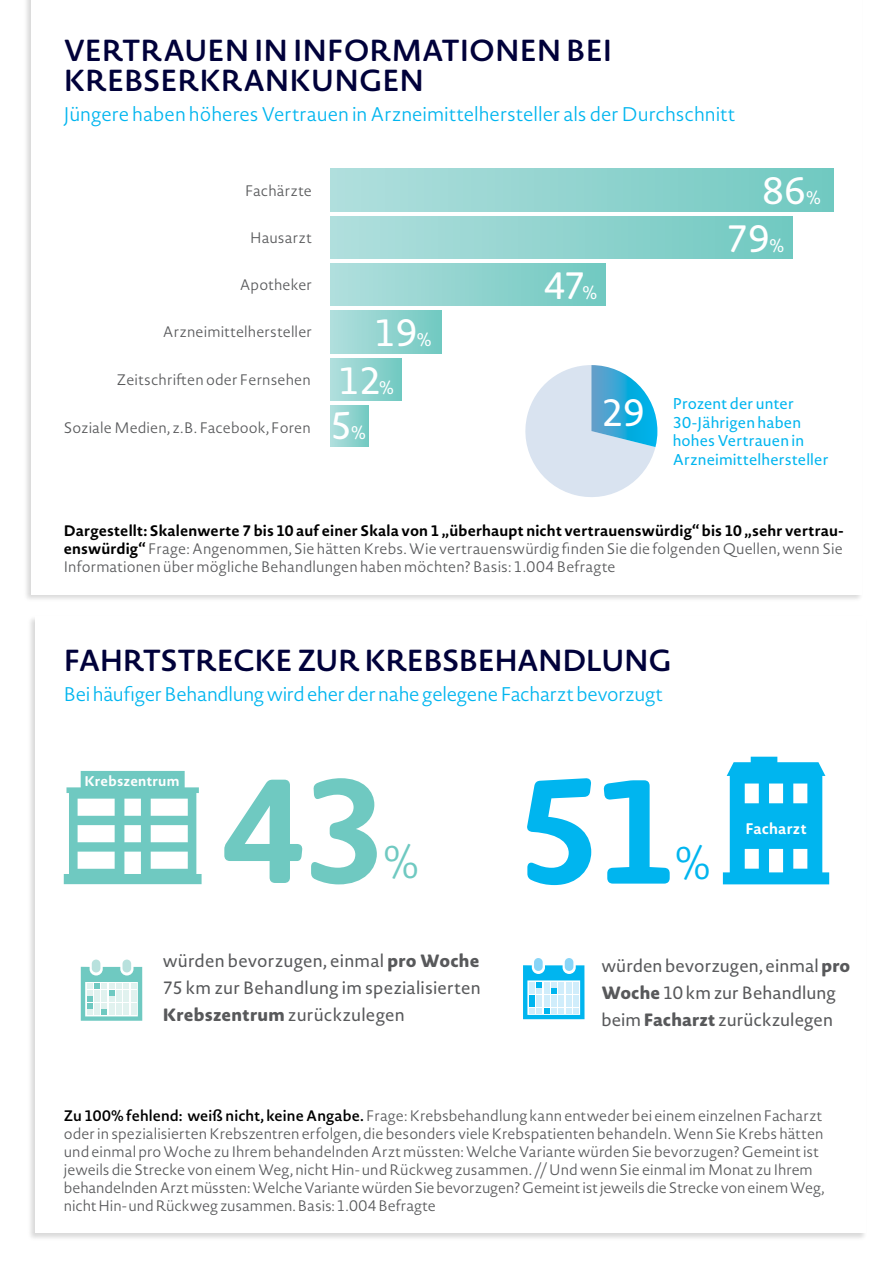
<style>
.page{position:relative;width:893px;height:1263px;background:#fff}
.page>*{position:absolute;margin:0;border:0;box-sizing:border-box;transform-origin:0 0}
.t1{font:700 145.5px "Novel Sans Rd Pro";color:#6fc9c1}
.t2{font:700 145.5px "Novel Sans Rd Pro";color:#00b5ef}
.t3{font:300 45px "Novel Sans Rd Pro";color:#6fc9c1}
.t4{font:300 45px "Novel Sans Rd Pro";color:#00b5ef}
.t5{font:37.5px/48.6px "Novel Sans Rd Pro";letter-spacing:-.025em;color:#fff}
.t6{font:600 30px/30px "Novel Sans Rd Pro";letter-spacing:-.02em;color:#00013a}
.t7{font:300 19.5px "Novel Sans Rd Pro";letter-spacing:-.015em;color:#00b5ef}
.t8{font:17.55px/27px "Novel Sans Rd Pro";letter-spacing:.005em;color:#58595b;text-align:justify}
.t9{font:15.45px/18.6px "Novel Sans Rd Pro";letter-spacing:.005em;color:#00b5ef}
.t10{font:700 15.15px "Novel Sans Rd Pro";letter-spacing:.01em;color:#fff}
.t11{font:300 15px/18px "Novel Sans Rd Pro";color:#58595b;text-align:justify}
.t12{font:700 13.95px "Novel Sans Rd Pro";letter-spacing:.01em;color:#fff}
.s1{font-size:18px}
.s2{font-weight:700;color:#000}
.s3{font-weight:800}
.s4{font-weight:600;color:#000}
</style>
<div class="page">
<div style="left:23px;top:0;width:840px;height:602px;background:#000;opacity:.15"></div>
<div style="left:31px;top:0;width:830px;height:594px;background:#fff"></div>
<div style="left:27px;top:615px;width:840px;height:626px;background:#000;opacity:.15"></div>
<div style="left:35px;top:617px;width:831px;height:616px;background:#fff"></div>
<div style="left:331px;top:358px;width:70px;height:43px;background:linear-gradient(to right,#b1dfdd,#72c9c2)"></div>
<div style="left:331px;top:311px;width:111px;height:42px;background:linear-gradient(to right,#b1dfdd,#71c9c1)"></div>
<div style="left:331px;top:263px;width:275px;height:43px;background:linear-gradient(to right,#b1dfdd,#71c9c1)"></div>
<div style="left:331px;top:216px;width:461px;height:43px;background:linear-gradient(to right,#b1dfdd,#71c9c1)"></div>
<div style="left:331px;top:169px;width:502px;height:42px;background:linear-gradient(to right,#b1dfdd,#71c9c1)"></div>
<div style="left:331px;top:406px;width:38px;height:41px;background:linear-gradient(to right,#b1dfdd,#73cac2)"></div>
<svg style="left:64px;top:771px;width:138px;height:113px"></svg>
<svg style="left:723px;top:757px;width:106px;height:127px"></svg>
<div style="left:739px;top:812px;width:71px;height:29px;background:#00b5ef"></div>
<div style="left:739px;top:822px;width:74px;height:17px;background:#00b5ef"></div>
<div style="left:123px;top:959px;width:8px;height:13px;background:#b8e1dd;border-radius:4px"></div>
<div style="left:92px;top:959px;width:8px;height:13px;background:#b8e1dd;border-radius:4px"></div>
<svg style="left:81px;top:967px;width:61px;height:54px"></svg>
<div style="left:565px;top:958px;width:8px;height:13px;background:#89d5f7;border-radius:4px"></div>
<div style="left:534px;top:958px;width:9px;height:13px;background:#89d5f7;border-radius:4px"></div>
<svg style="left:523px;top:965px;width:61px;height:54px"></svg>
<svg style="left:525px;top:365px;width:132px;height:132px"></svg>
<h3 class="t6" style="left:64px;top:35px;width:550px">VERTRAUEN IN I NFORMATIONEN BEI<br>KREBSERKRANKUNGEN</h3>
<h3 class="t7" style="left:64px;top:101px;width:673px">Jüngere haben höheres Vertrauen in Arzneimittelhersteller als der Durchschnitt</h3>
<p class="t11" style="left:245px;top:181px;width:69px">Fachärzte</p>
<h3 class="t5" style="left:762px;top:166px;width:60px">86<span class="s1">%</span></h3>
<p class="t11" style="left:250px;top:229px;width:63px">Hausarzt</p>
<p class="t11" style="left:240px;top:276px;width:74px">Apotheker</p>
<p class="t11" style="left:163px;top:322px;width:151px">Arzneimittelhersteller</p>
<p class="t11" style="left:117px;top:371px;width:195px">Zeitschriften oder Fernsehen</p>
<p class="t11" style="left:64px;top:418px;width:248px">Soziale Medien, z.B. Facebook, Foren</p>
<h3 class="t5" style="left:338px;top:307px;width:95px;text-indent:36px">19<span class="s1">%<br></span>12<span class="s1">%</span></h3>
<h3 class="t5" style="left:330px;top:401px;width:37px">5<span class="s1">%</span></h3>
<h3 class="t5" style="left:544px;top:261px;width:55px">47<span class="s1">%</span></h3>
<h3 class="t5" style="left:727px;top:214px;width:59px">79<span class="s1">%</span></h3>
<h3 class="t5" style="left:601px;top:387px;width:45px">29</h3>
<p class="t9" style="left:673px;top:394px;width:157px">Prozent der unter<br>30-Jährigen haben hohes Vertrauen in<br>Arzneimittelhersteller</p>
<p class="t11" style="left:64px;top:522px;width:781px"><span class="s2">Dargestellt: Skalenwerte 7 bis 10 auf einer Skala von 1 „überhaupt nicht vertrauenswürdig“ bis 10 „sehr vertrau&shy;enswürdig“</span> Frage: Angenommen, Sie hätten Krebs. Wie vertrauenswürdig finden Sie die folgenden Quellen, wenn Sie I nformationen über mögliche Behandlungen haben möchten? Basis: 1.004 Befragte</p>
<h3 class="t6" style="left:64px;top:645px;width:610px">FAH RTSTRECKE ZUR KREBSBEHANDLUNG</h3>
<h3 class="t7" style="left:64px;top:681px;width:601px">Bei häufiger Behandlung wird eher der nahe gelegene Facharzt bevorzugt</h3>
<p class="t12" style="left:84px;top:771px;width:97px">Krebszentrum</p>
<h1 class="t1" style="left:221px;top:724px;width:167px">43</h1>
<h2 class="t3" style="left:383px;top:830px;width:37px">%</h2>
<h1 class="t2" style="left:516px;top:725px;width:166px">51</h1>
<h2 class="t4" style="left:675px;top:831px;width:37px">%</h2>
<p class="t10" style="left:745px;top:817px;width:63px">Facharzt</p>
<p class="t8" style="left:163px;top:947px;width:320px">würden bevorzugen, einmal <span class="s3">pro Woche </span>75 km zur Behandlung im spezialisierten <span class="s3">Krebszentrum</span> zurückzulegen</p>
<p class="t8" style="left:601px;top:951px;width:250px;text-align:left">würden bevorzugen, einmal <span class="s3">pro<br>Woche</span> 10 km zur Behandlung beim <span class="s3">Facharzt</span> zurückzulegen</p>
<p class="t11" style="left:64px;top:1106px;width:762px;text-align:left"><span class="s4">ZU 100% FEHLEND: WEIß NICHT, KEINE ANGABE.</span> F rage: Krebsbehandlung kann entweder bei einem einzelnen Facharzt oder in spezialisierten Krebszentren erfolgen, die besonders viele Krebspatienten behandeln. Wenn Sie Krebs hätten und einmal pro Woche zu I hrem behandelnden Arzt müssten: Welche Variante würden Sie bevorzugen? G emeint ist jeweils die Strecke von einem Weg, nicht Hin- und Rückweg zusammen. // U nd wenn Sie einmal im Monat zu I hrem behandelnden Arzt müssten: Welche Variante würden Sie bevorzugen? G emeint ist jeweils die Strecke von einem Weg, nicht Hin- und Rückweg zusammen. Basis: 1.004 Befragte</p>
</div>
